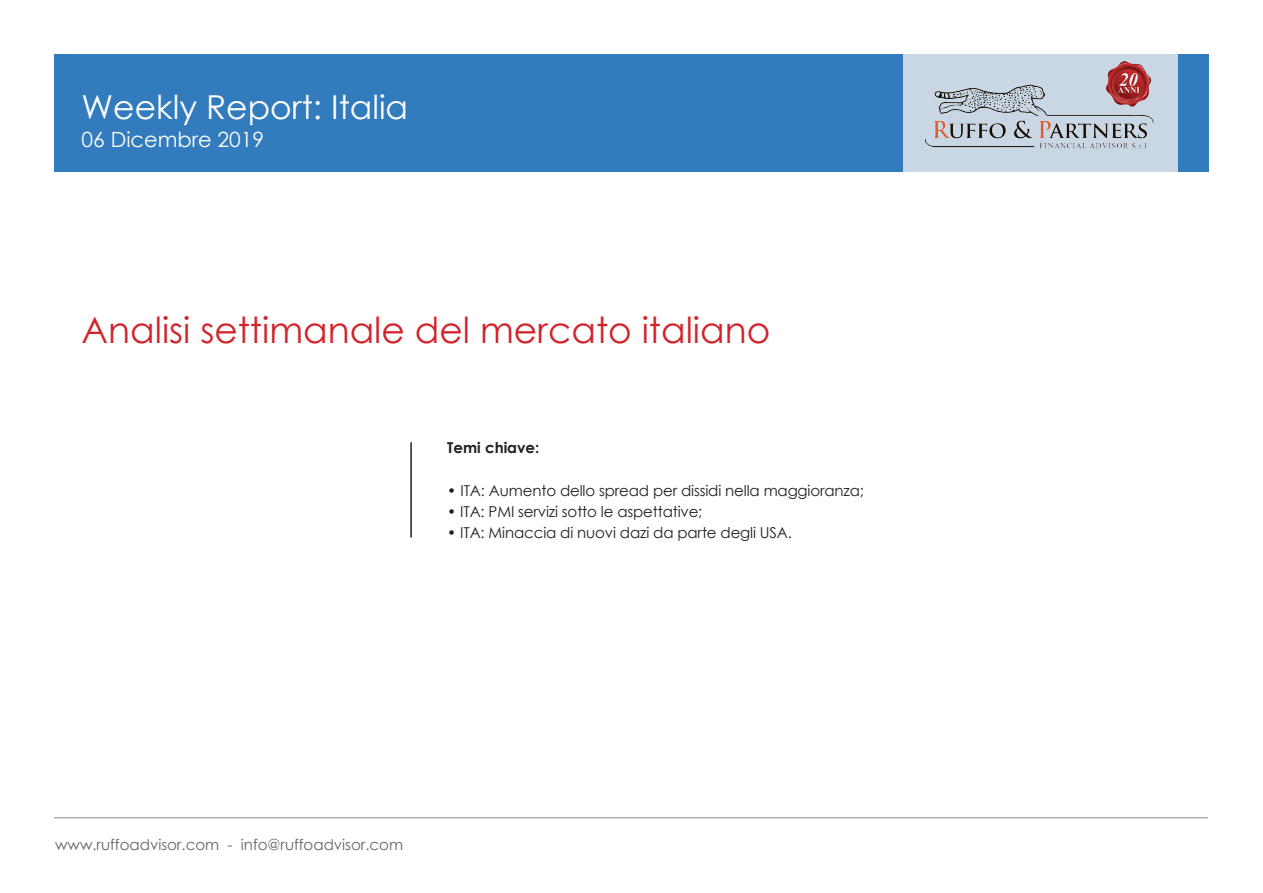
<style>
.page{position:relative;width:1263px;height:893px;background:#fff}
.page>*{position:absolute;margin:0;border:0;box-sizing:border-box;transform-origin:0 0}
.t1{font:36px "Century Gothic";color:#d1232a}
.t2{font:33px "Century Gothic";color:#fff}
.t3{font:21px "Century Gothic";color:#fff}
.t4{font:15px "Century Gothic";letter-spacing:-.01em;color:#231f20}
.t5{font:700 15px "Century Gothic";color:#231f20}
</style>
<div class="page">
<hr style="left:410px;top:442px;width:2px;height:95px;background:#231f20">
<div style="left:54px;top:54px;width:1155px;height:117px;background:#327bbd"></div>
<div style="left:903px;top:54px;width:274px;height:117px;background:#c9d7e5"></div>
<img style="left:925px;top:84px;width:229px;height:65px">
<img style="left:1107px;top:62px;width:44px;height:45px">
<hr style="left:54px;top:817px;width:1154px;height:1px;background:#48403e">
<p class="t2" style="left:82px;top:84px;width:328px">Weekly Report: Italia</p>
<p class="t3" style="left:82px;top:125px;width:184px">06 Dicembre 2019</p>
<p class="t1" style="left:82px;top:305px;width:690px">Analisi settimanale del mercato italiano</p>
<p class="t5" style="left:447px;top:437px;width:94px">Temi chiave:</p>
<p class="t4" style="left:447px;top:480px;width:418px">• ITA: Aumento dello spread per dissidi nella maggioranza;</p>
<p class="t4" style="left:447px;top:501px;width:257px">• ITA: PMI servizi sotto le aspettative;</p>
<p class="t4" style="left:447px;top:522px;width:346px">• ITA: Minaccia di nuovi dazi da parte degli USA.</p>
<p class="t4" style="left:55px;top:834px;width:350px">www.ruffoadvisor.com - info@ruffoadvisor.com</p>
</div>
